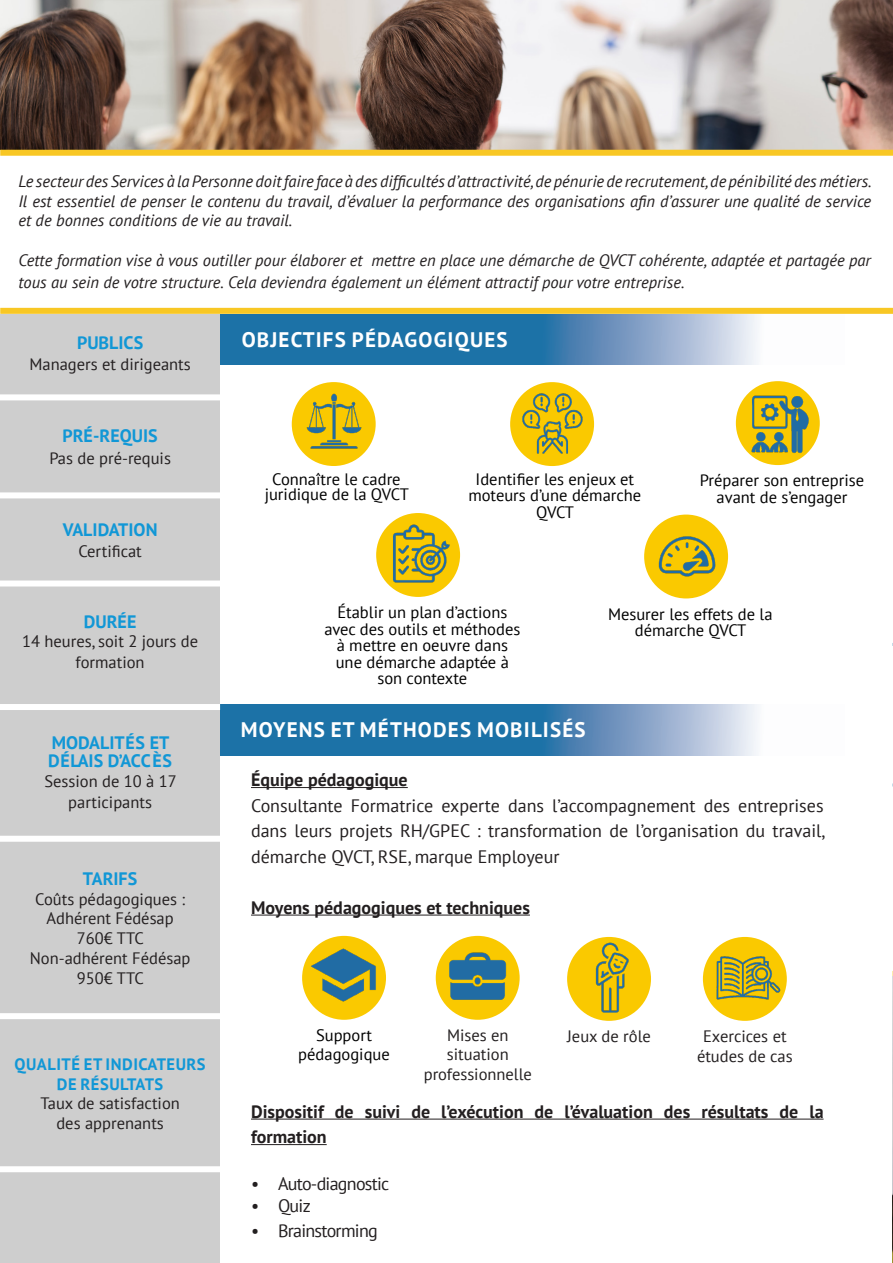
<style>
.page{position:relative;width:893px;height:1263px;background:#fff}
.page>*{position:absolute;margin:0;border:0;box-sizing:border-box;transform-origin:0 0}
.t1{font:700 21px "PT Sans";letter-spacing:.055em;color:#fff}
.t2{font:18px/25.5px "PT Sans";color:#231f20;text-align:justify}
.t3{font:700 18px "PT Sans";color:#231f20}
.t4{font:700 18px "PT Sans";color:#1197d6}
.t5{font:18px "PT Sans";letter-spacing:-.04em;color:#231f20}
.t6{font:italic 16.5px/21.6px "PT Sans";color:#231f20}
.t7{font:16.5px/21px "PT Sans";color:#231f20;text-align:center}
.t8{font:16.5px/16.5px "PT Sans";color:#000;text-align:center}
.t9{font:700 16.5px/19.8px "PT Sans";letter-spacing:.03em;color:#1197d6;text-align:center}
</style>
<div class="page">
<div style="left:0;top:314px;width:220px;height:949px;background:#cecece"></div>
<img style="left:0;top:0;width:893px;height:150px">
<div style="left:0;top:308px;width:893px;height:6px;background:#f8c724"></div>
<svg style="left:220px;top:314px;width:538px;height:51px;background:#4988b5"></svg>
<div style="left:292px;top:382px;width:84px;height:84px;background:#fac900;border-radius:50%"></div>
<img style="left:301px;top:387px;width:66px;height:66px">
<div style="left:510px;top:382px;width:84px;height:84px;background:#fac900;border-radius:50%"></div>
<img style="left:516px;top:387px;width:71px;height:70px">
<div style="left:736px;top:381px;width:84px;height:84px;background:#fac900;border-radius:50%"></div>
<img style="left:744px;top:389px;width:71px;height:71px">
<svg style="left:220px;top:704px;width:538px;height:52px;background:#4988b5"></svg>
<hr style="left:251px;top:787px;width:157px;height:1px;background:#231f20">
<hr style="left:251px;top:915px;width:279px;height:1px;background:#231f20">
<hr style="left:251px;top:1119px;width:573px;height:1px;background:#231f20">
<hr style="left:251px;top:1144px;width:76px;height:1px;background:#231f20">
<div style="left:0;top:394px;width:223px;height:6px;background:#fff"></div>
<div style="left:0;top:492px;width:220px;height:6px;background:#fff"></div>
<div style="left:0;top:580px;width:220px;height:6px;background:#fff"></div>
<div style="left:0;top:704px;width:220px;height:6px;background:#fff"></div>
<div style="left:0;top:836px;width:220px;height:6px;background:#fff"></div>
<div style="left:0;top:1166px;width:221px;height:6px;background:#fff"></div>
<div style="left:0;top:1013px;width:221px;height:6px;background:#fff"></div>
<div style="left:436px;top:936px;width:84px;height:84px;background:#fac900;border-radius:50%"></div>
<img style="left:442px;top:941px;width:71px;height:70px">
<div style="left:302px;top:936px;width:84px;height:84px;background:#fac900;border-radius:50%"></div>
<img style="left:308px;top:940px;width:70px;height:70px">
<div style="left:567px;top:937px;width:84px;height:84px;background:#fac900;border-radius:50%"></div>
<img style="left:573px;top:939px;width:78px;height:77px">
<div style="left:644px;top:515px;width:84px;height:83px;background:#fac900;border-radius:50%"></div>
<img style="left:652px;top:522px;width:68px;height:67px">
<div style="left:376px;top:513px;width:84px;height:84px;background:#fac900;border-radius:50%"></div>
<img style="left:386px;top:517px;width:71px;height:71px">
<div style="left:703px;top:937px;width:84px;height:84px;background:#fac900;border-radius:50%"></div>
<img style="left:713px;top:940px;width:71px;height:71px">
<img style="left:892px;top:977px;width:1px;height:286px">
<div style="left:0;top:150px;width:893px;height:6px;background:#f8c724"></div>
<p class="t6" style="left:18px;top:170px;width:855px">Le secteur des Services à la Personne doit faire face à des difficultés d’attractivité, de pénurie de recrutement, de pénibilité des métiers.</p>
<p class="t6" style="left:18px;top:190px;width:854px">Il est essentiel de penser le contenu du travail, d’évaluer la performance des organisations afin d’assurer une qualité de service</p>
<p class="t6" style="left:18px;top:209px;width:275px">et de bonnes conditions de vie au travail.</p>
<p class="t6" style="left:18px;top:249px;width:854px">Cette formation vise à vous outiller pour élaborer et mettre en place une démarche de QVCT cohérente, adaptée et partagée par tous au sein de votre structure. Cela deviendra également un élément attractif pour votre entreprise.</p>
<p class="t4" style="left:77px;top:331px;width:68px">PUBLICS</p>
<p class="t7" style="left:29px;top:353px;width:163px">Managers et dirigeants</p>
<p class="t4" style="left:63px;top:424px;width:97px">PRÉ-REQUIS</p>
<p class="t7" style="left:49px;top:447px;width:123px">Pas de pré-requis</p>
<p class="t4" style="left:63px;top:517px;width:96px">VALIDATION</p>
<p class="t7" style="left:78px;top:540px;width:65px">Certificat</p>
<p class="t4" style="left:84px;top:609px;width:54px">DURÉE</p>
<p class="t7" style="left:22px;top:631px;width:177px">14 heures, soit 2 jours de formation</p>
<p class="t4" style="left:52px;top:731px;width:119px">MODALITÉS ET</p>
<p class="t4" style="left:48px;top:749px;width:125px">DÉLAIS D’ACCÈS</p>
<p class="t7" style="left:44px;top:770px;width:134px">Session de 10 à 17</p>
<p class="t7" style="left:68px;top:791px;width:85px">participants</p>
<p class="t4" style="left:83px;top:866px;width:56px">TARIFS</p>
<p class="t7" style="left:35px;top:888px;width:151px">Coûts pédagogiques :</p>
<p class="t7" style="left:47px;top:908px;width:129px">Adhérent Fédésap</p>
<p class="t7" style="left:77px;top:927px;width:69px">760€ TTC</p>
<p class="t7" style="left:30px;top:947px;width:162px">Non-adhérent Fédésap</p>
<p class="t7" style="left:77px;top:967px;width:69px">950€ TTC</p>
<p class="t9" style="left:15px;top:1054px;width:193px">QUALITÉ ET INDICATEURS<br>DE RÉSULTATS</p>
<p class="t7" style="left:40px;top:1093px;width:141px">Taux de satisfaction</p>
<p class="t7" style="left:56px;top:1112px;width:109px">des apprenants</p>
<p class="t1" style="left:242px;top:326px;width:267px">OBJECTIFS PÉDAGOGIQUES</p>
<p class="t8" style="left:272px;top:471px;width:130px">Connaître le cadre</p>
<p class="t8" style="left:265px;top:486px;width:146px">juridique de la QVCT</p>
<p class="t8" style="left:468px;top:470px;width:174px">Identifier les enjeux et moteurs d’une démarche<br>QVCT</p>
<p class="t8" style="left:700px;top:472px;width:166px">Préparer son entreprise avant de s’engager</p>
<p class="t8" style="left:324px;top:604px;width:197px">Établir un plan d’actions avec des outils et méthodes à mettre en oeuvre dans une démarche adaptée à son contexte</p>
<p class="t8" style="left:608px;top:605px;width:166px">Mesurer les effets de la démarche QVCT</p>
<p class="t1" style="left:241px;top:715px;width:346px">MOYENS ET MÉTHODES MOBILISÉS</p>
<p class="t3" style="left:251px;top:768px;width:158px">Équipe pédagogique</p>
<p class="t2" style="left:251px;top:792px;width:575px">Consultante Formatrice experte dans l’accompagnement des entreprises dans leurs projets RH/GPEC : transformation de l’organisation du travail, démarche QVCT, RSE, marque Employeur</p>
<p class="t3" style="left:251px;top:895px;width:280px">Moyens pédagogiques et techniques</p>
<p class="t8" style="left:316px;top:1026px;width:58px">Support</p>
<p class="t8" style="left:298px;top:1046px;width:93px">pédagogique</p>
<p class="t7" style="left:447px;top:1024px;width:63px">Mises en</p>
<p class="t7" style="left:447px;top:1044px;width:63px">situation</p>
<p class="t7" style="left:424px;top:1063px;width:110px">professionnelle</p>
<p class="t7" style="left:567px;top:1025px;width:85px">Jeux de rôle</p>
<p class="t7" style="left:697px;top:1026px;width:97px;line-height:19.8px">Exercices et études de cas</p>
<p class="t3" style="left:251px;top:1099px;width:574px">Dispositif de suivi de l’exécution de l’évaluation des résultats de la</p>
<p class="t3" style="left:251px;top:1125px;width:77px">formation</p>
<p class="t5" style="left:251px;top:1172px;width:140px">• Auto-diagnostic</p>
<p class="t2" style="left:251px;top:1192px;width:61px">• Quiz</p>
<p class="t5" style="left:251px;top:1219px;width:128px">• Brainstorming</p>
</div>
